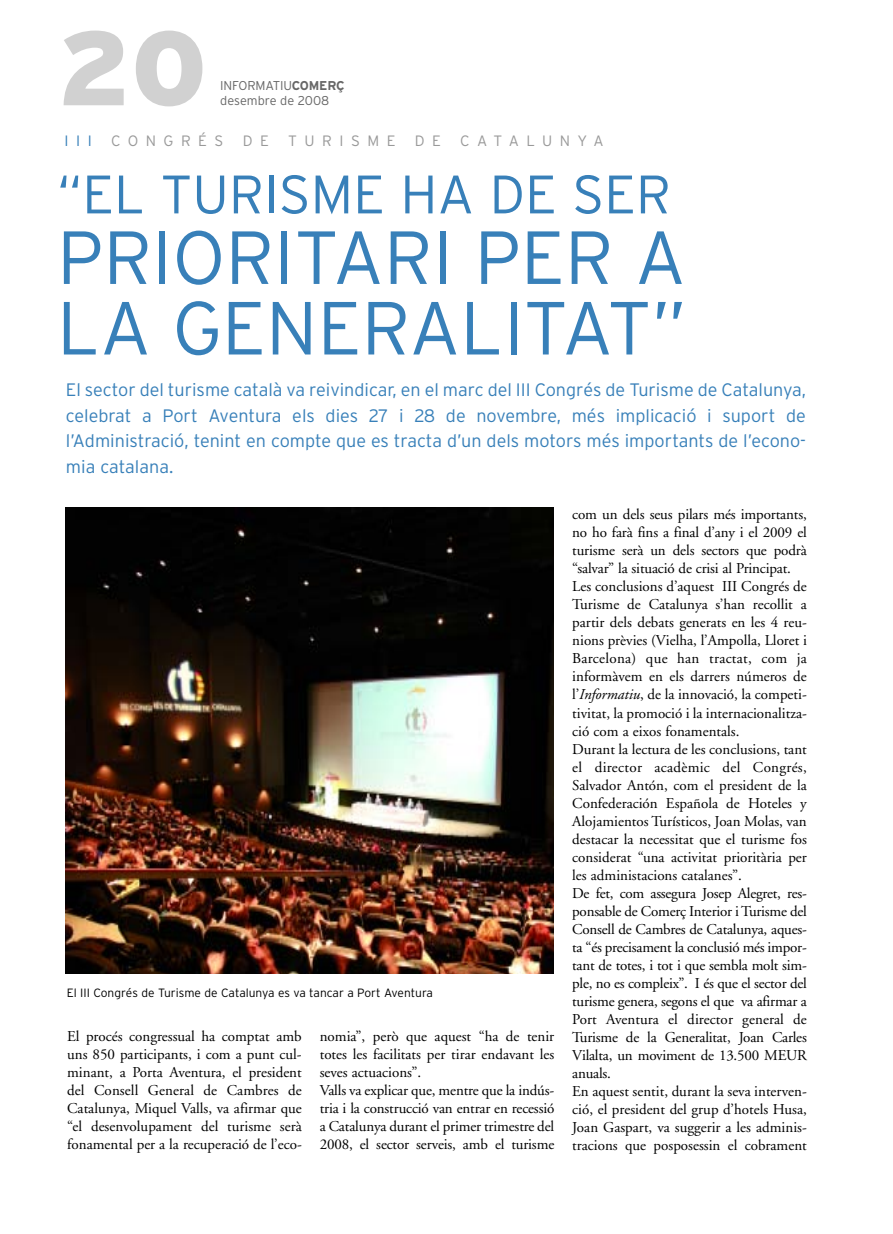
<style>
.page{position:relative;width:893px;height:1234px;background:#fff}
.page>*{position:absolute;margin:0;border:0;box-sizing:border-box;transform-origin:0 0}
.t1{font:900 105px "Interstate";color:#d1d1d1}
.t2{font:300 75px/70.5px "Interstate";color:#3880b9}
.t3{font:300 54px "Interstate";color:#3880b9}
.t4{font:300 18px/25.5px "Interstate";color:#3880b9;text-align:justify}
.t5{font:15px/18px "Adobe Garamond";color:#000}
.t6{font:300 15px "Interstate";letter-spacing:.5em;color:#999}
.t7{font:300 15px "Interstate";letter-spacing:.48em;color:#999}
.t8{font:300 15px "Interstate";color:#3880b9}
.t9{font:300 12.75px/15.3px "Interstate";letter-spacing:-.015em;color:#666}
.t10{font:300 12px "Interstate";color:#000}
.s1{font-weight:700}
.s2{font-style:italic}
</style>
<div class="page">
<img style="left:66px;top:507px;width:487px;height:467px">
<h1 class="t1" style="left:58px;top:8px;width:150px">20</h1>
<p class="t9" style="left:220px;top:78px;width:126px">INFORMATIU<span class="s1">COMERÇ </span>desembre de 2008</p>
<p class="t8" style="left:65px;top:132px;width:29px">III</p>
<p class="t6" style="left:111px;top:132px;width:114px">CONGRÉS</p>
<p class="t6" style="left:243px;top:132px;width:28px">D E</p>
<p class="t6" style="left:288px;top:132px;width:109px">TURISME</p>
<p class="t6" style="left:415px;top:132px;width:28px">D E</p>
<p class="t7" style="left:460px;top:132px;width:145px">CATALUNYA</p>
<h3 class="t3" style="left:57px;top:163px;width:615px">“EL TURISME HA DE SER</h3>
<h2 class="t2" style="left:57px;top:223px;width:631px">PRIORITARI PER A<br>LA GENERALITAT”</h2>
<p class="t4" style="left:66px;top:377px;width:742px">El sector del turisme català va reivindicar, en el marc del III Congrés de Turisme de Catalunya, celebrat a Port Aventura els dies 27 i 28 de novembre, més implicació i suport de l’Administració, tenint en compte que es tracta d’un dels motors més importants de l’econo&shy;mia catalana.</p>
<p class="t10" style="left:67px;top:986px;width:368px">El III Congrés de Turisme de Catalunya es va tancar a Port Aventura</p>
<p class="t5" style="left:67px;top:1028px;width:236px;text-align:justify">El procés congressual ha comptat amb uns 850 participants, i com a punt cul&shy;minant, a Porta Aventura, el president del Consell General de Cambres de Catalunya, Miquel Valls, va afirmar que “el desenvolupament del turisme serà fonamental per a la recuperació de l’eco-</p>
<p class="t5" style="left:320px;top:1028px;width:236px">nomia”, però que aquest “ha de tenir totes les facilitats per tirar endavant les seves actuacions”.<br>Valls va explicar que, mentre que la indús&shy;tria i la construcció van entrar en recessió a Catalunya durant el primer trimestre del 2008, el sector serveis, amb el turisme</p>
<p class="t5" style="left:572px;top:507px;width:236px">com un dels seus pilars més importants, no ho farà fins a final d’any i el 2009 el turisme serà un dels sectors que podrà “salvar” la situació de crisi al Principat.<br>Les conclusions d’aquest III Congrés de Turisme de Catalunya s’han recollit a partir dels debats generats en les 4 reu&shy;nions prèvies (Vielha, l’Ampolla, Lloret i Barcelona) que han tractat, com ja informàvem en els darrers números de l’<span class="s2">Informatiu</span>, de la innovació, la competi&shy;tivitat, la promoció i la internacionalitza&shy;ció com a eixos fonamentals.<br>Durant la lectura de les conclusions, tant el director acadèmic del Congrés, Salvador Antón, com el president de la Confederación Española de Hoteles y Alojamientos Turísticos, Joan Molas, van destacar la necessitat que el turisme fos considerat “una activitat prioritària per les administacions catalanes”.<br>De fet, com assegura Josep Alegret, res&shy;ponsable de Comerç Interior i Turisme del Consell de Cambres de Catalunya, aques&shy;ta “és precisament la conclusió més impor&shy;tant de totes, i tot i que sembla molt sim&shy;ple, no es compleix”. I és que el sector del turisme genera, segons el que va afirmar a Port Aventura el director general de Turisme de la Generalitat, Joan Carles Vilalta, un moviment de 13.500 MEUR anuals.<br>En aquest sentit, durant la seva interven&shy;ció, el president del grup d’hotels Husa, Joan Gaspart, va suggerir a les adminis&shy;tracions que posposessin el cobrament</p>
</div>
